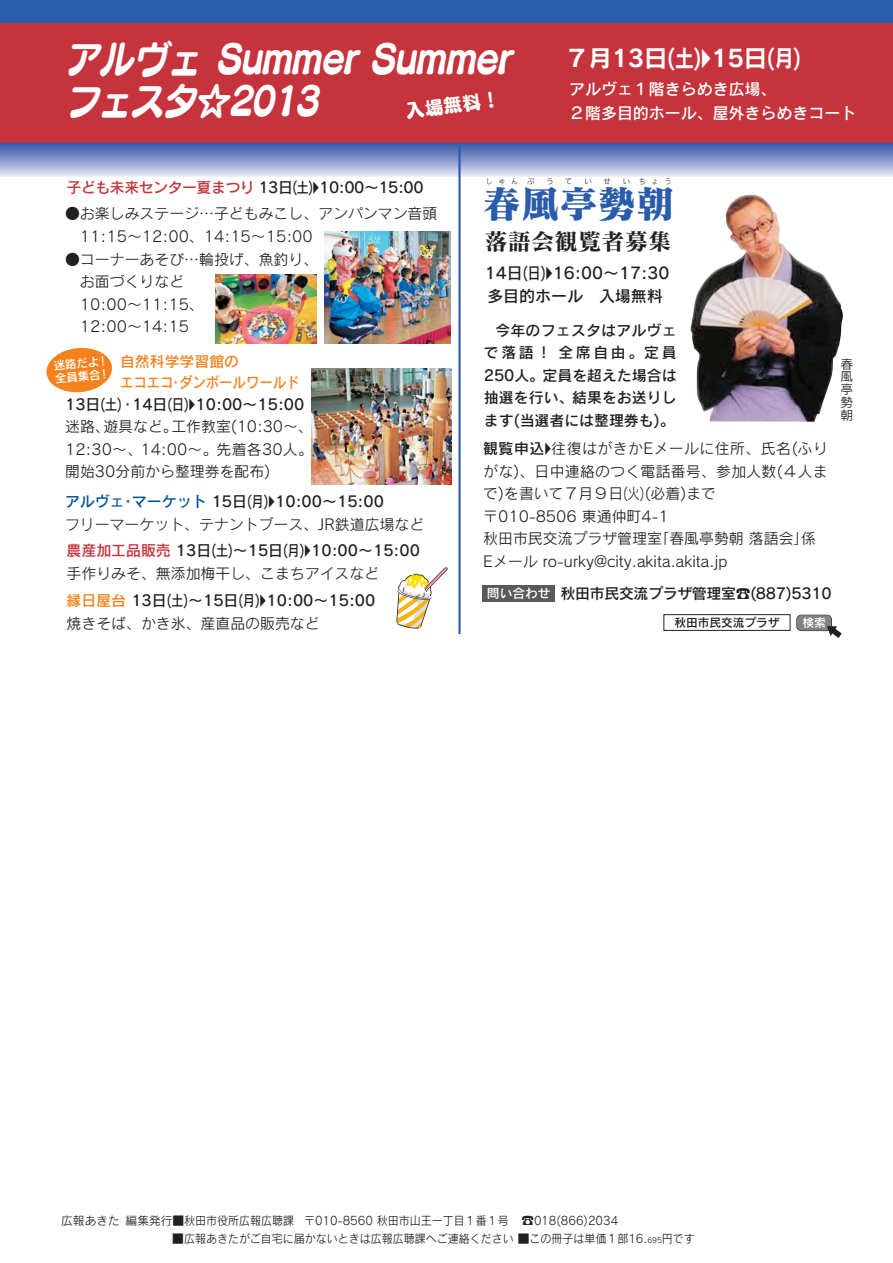
<style>
.page{position:relative;width:893px;height:1263px;background:#fff}
.page>*{position:absolute;margin:0;border:0;box-sizing:border-box;transform-origin:0 0}
.t1{font:italic 39.15px "Slump CID DB";letter-spacing:-.025em;color:#fff;scale:.87 1}
.t2{font:38.25px "Matisse CID EB";color:#295caa}
.t3{font:23.4px "Rodin CID B";color:#fff}
.t4{font:23.4px "Matisse CID B";color:#231f20}
.t5{font:19.2px "Slump CID DB";color:#fff}
.t6{font:15.9px/24px "Rodin CID DB";color:#fff}
.t7{font:15.9px "Rodin CID DB";color:#231f20}
.t8{font:14.85px/22.5px "Rodin CID M";color:#231f20}
.t9{font:14.85px/22.5px "Rodin CID DB";color:#231f20;text-align:right}
.t10{font:14.85px "Rodin CID DB";letter-spacing:-.03em;color:#231f20}
.t11{font:14.85px "Rodin CID DB";letter-spacing:-.02em;color:#231f20}
.t12{font:14.85px/21px "Rodin CID DB";color:#f5821f}
.t13{font:12.75px/12.8px "Rodin CID M";color:#231f20;text-align:justify}
.t14{font:12.75px "Rodin CID DB";color:#fff}
.t15{font:11.7px "Rodin CID M";color:#231f20}
.t16{font:11.7px "Rodin CID M";color:#231f20;scale:.94 1}
.t17{font:11.7px/13.6px "Rodin CID DB";color:#fff;text-align:right}
.t18{font:11.7px "Rodin CID DB";color:#231f20}
.t19{font:7.5px "Rodin CID M";letter-spacing:1.015em;color:#231f20;scale:.85 1}
.t20{font:7.5px "Rodin CID M";letter-spacing:1.015em;color:#231f20}
.s1{color:#c5333c}
.s2{color:#005496}
.s3{color:#f5821f}
.s4{font-family:"Rodin CID DB"}
.s5{font-family:"Osaka"}
.s6{font-family:"Osaka";font-size:12.75px}
.s7{font-size:7.5px}
</style>
<div class="page">
<div style="left:0;top:0;width:892px;height:42px;background:#295caa"></div>
<div style="left:0;top:23px;width:892px;height:122px;background:#c5333c"></div>
<div style="left:0;top:144px;width:892px;height:32px;background:linear-gradient(to bottom,#3857a9,#dcdcf0)"></div>
<img style="left:690px;top:194px;width:153px;height:228px">
<img style="left:312px;top:369px;width:139px;height:116px">
<svg style="left:396px;top:567px;width:52px;height:62px"></svg>
<img style="left:325px;top:231px;width:126px;height:112px">
<div style="left:482px;top:586px;width:73px;height:16px;background:#58595b"></div>
<hr style="left:458px;top:145px;width:2px;height:489px;background:#295caa">
<div style="left:663px;top:614px;width:127px;height:17px;border:1px solid #231f20"></div>
<div style="left:797px;top:615px;width:34px;height:15px;background:#808285;border-radius:4px"></div>
<div style="left:796px;top:615px;width:36px;height:16px;border:2px solid #231f20;border-radius:5px"></div>
<svg style="left:826px;top:626px;width:15px;height:12px"></svg>
<img style="left:215px;top:275px;width:102px;height:68px">
<svg style="left:46px;top:347px;width:67px;height:46px"></svg>
<h1 class="t1" style="left:65px;top:44px;width:513px">アルヴェ SUMMER SUMMER</h1>
<p class="t5" style="left:404px;top:104px;width:97px;rotate:-8deg">入場無料!</p>
<h1 class="t1" style="left:65px;top:86px;width:160px">フェスタ</h1>
<h1 class="t1" style="left:194px;top:86px;width:152px">☆2013</h1>
<h3 class="t3" style="left:565px;top:49px;width:237px">７月13日土( ◆) 15日月( (</h3>
<p class="t6" style="left:569px;top:79px;width:289px">アルヴェ１階きらめき広場、<br>２階多目的ホール、屋外きらめきコート</p>
<p class="t10" style="left:67px;top:182px;width:358px"><span class="s1">子ども未来センター夏まつり</span> 13日土( ◆) 10:00~15:00</p>
<p class="t8" style="left:80px;top:204px;width:359px;text-indent:-15px">●お楽しみステージ…子どもみこし、アンパンマン音頭<br>11:15~12:00、14:15~15:00</p>
<p class="t8" style="left:80px;top:250px;width:240px;text-indent:-15px">●コーナーあそび…輪投げ、魚釣り、お面づくりなど<br>10:00~11:15、<br>12:00~14:15</p>
<p class="t17" style="left:53px;top:360px;width:50px;rotate:-6deg">迷路だよ!</p>
<p class="t17" style="left:54px;top:374px;width:47px;rotate:-6deg">全員集合</p>
<p class="t12" style="left:120px;top:353px;width:181px">自然科学学習館の<br>エコエコ･ダンボールワールド</p>
<p class="t9" style="left:65px;top:395px;width:241px">13日土( )・14日日( ◆) 10:00~15:00</p>
<p class="t8" style="left:171px;top:417px;width:143px">工作教室)10:30~、</p>
<p class="t8" style="left:65px;top:417px;width:249px">迷路、<br>12:30～、14:00～。先着各30人。開始30分前から整理券を配布(</p>
<p class="t8" style="left:103px;top:417px;width:76px">遊具など。</p>
<p class="t9" style="left:65px;top:492px;width:320px"><span class="s2">アルヴェ･マーケット</span> 15日月( ◆) 10:00~15:00</p>
<p class="t8" style="left:65px;top:515px;width:360px">フリーマーケット、テナントブース、JR鉄道広場など</p>
<p class="t9" style="left:67px;top:541px;width:355px"><span class="s1">農産加工品販売</span> 13日土( )～15日月( ◆) 10:00~15:00</p>
<p class="t8" style="left:67px;top:564px;width:314px">手作りみそ、無添加梅干し、こまちアイスなど</p>
<p class="t9" style="left:67px;top:591px;width:310px"><span class="s3">縁日屋台</span> 13日土( )～15日月( ◆) 10:00~15:00</p>
<p class="t8" style="left:67px;top:614px;width:254px">焼きそば、かき氷、産直品の販売など</p>
<p class="t19" style="left:486px;top:178px;width:39px">しゅん</p>
<p class="t20" style="left:527px;top:178px;width:9px">ぷ</p>
<p class="t20" style="left:546px;top:178px;width:9px">う</p>
<p class="t20" style="left:565px;top:178px;width:9px">て</p>
<p class="t20" style="left:584px;top:178px;width:9px">い</p>
<p class="t20" style="left:603px;top:178px;width:9px">せ</p>
<p class="t20" style="left:622px;top:178px;width:9px">い</p>
<p class="t19" style="left:639px;top:178px;width:39px">ちょう</p>
<h2 class="t2" style="left:483px;top:190px;width:193px">春風亭勢朝</h2>
<h3 class="t4" style="left:484px;top:232px;width:189px">落語会観覧者募集</h3>
<p class="t7" style="left:485px;top:267px;width:186px">14日日( ◆) 16:00~17:30</p>
<p class="t7" style="left:487px;top:290px;width:177px">多目的ホール　入場無料</p>
<p class="t9" style="left:495px;top:321px;width:183px">今年のフェスタはアルヴェ全席自由。定員</p>
<p class="t9" style="left:484px;top:344px;width:194px;text-align:left">で落語！<br>250人。定員を超えた場合は抽選を行い、結果をお送りします(当選者には整理券も。(</p>
<p class="t8" style="left:483px;top:440px;width:346px"><span class="s4">観覧申込</span>◆往復はがきかEメールに住所、氏名(ふりがな)、日中連絡のつく電話番号、参加人数４( 人まで)を書いて７月９日火( )(必着)まで<br>〒010-8506 東通仲町4-1<br>秋田市民交流プラザ管理室｢春風亭勢朝落語会係｣<br>Eメール ro-urky@city.akita.akita.jp</p>
<p class="t14" style="left:487px;top:589px;width:65px">問い合わせ</p>
<p class="t11" style="left:560px;top:588px;width:272px">秋田市民交流プラザ管理室<span class="s5">☎</span>)887(5310</p>
<p class="t18" style="left:674px;top:618px;width:107px">秋田市民交流プラザ</p>
<p class="t17" style="left:802px;top:617px;width:25px">検索</p>
<p class="t13" style="left:840px;top:359px;width:14px">春風亭勢朝</p>
<p class="t15" style="left:126px;top:1216px;width:170px">編集発行■秋田市役所広報広聴課</p>
<p class="t15" style="left:117px;top:1216px;width:13px">　</p>
<p class="t15" style="left:61px;top:1216px;width:60px">広報あきた</p>
<p class="t16" style="left:304px;top:1216px;width:219px">〒010-8560 秋田市山王一丁目１番１号</p>
<p class="t16" style="left:521px;top:1216px;width:105px"><span class="s6">☎</span>018)866(2034</p>
<p class="t15" style="left:172px;top:1234px;width:524px">■広報あきたがご自宅に届かないときは広報広聴課へご連絡ください ■この冊子は単価１部16.<span class="s7">695</span>円です</p>
</div>
